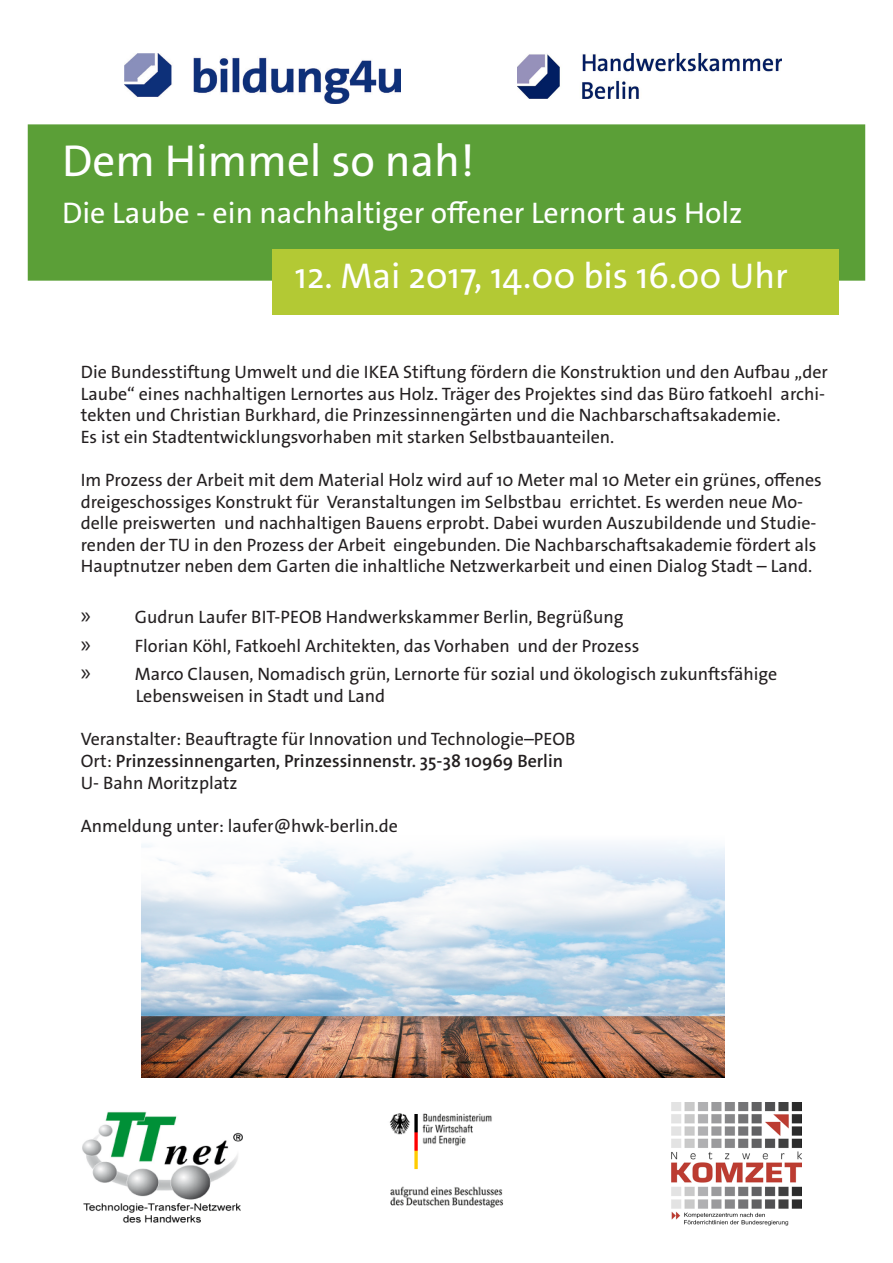
<style>
.page{position:relative;width:893px;height:1263px;background:#fff}
.page>*{position:absolute;margin:0;border:0;box-sizing:border-box;transform-origin:0 0}
.t1{font:45px "The Sans Os F";color:#fff}
.t2{font:36px "The Sans Os F";color:#fff}
.t3{font:30px "The Sans Os F";color:#fff}
.t4{font:18px/21.6px "The Sans Os F";color:#231f20}
.s1{font-family:"Myriad Pro";font-size:24px}
.s2{font-weight:600}
</style>
<div class="page">
<div style="left:28px;top:124px;width:837px;height:157px;background:#5b9f37"></div>
<div style="left:272px;top:249px;width:567px;height:66px;background:#b3c934"></div>
<img style="left:389px;top:1113px;width:115px;height:95px">
<img style="left:82px;top:1111px;width:161px;height:112px">
<img style="left:672px;top:1103px;width:129px;height:123px">
<img style="left:124px;top:54px;width:276px;height:49px">
<img style="left:518px;top:54px;width:263px;height:44px">
<img style="left:141px;top:844px;width:584px;height:234px">
<h1 class="t1" style="left:62px;top:132px;width:414px">Dem Himmel so nah!</h1>
<h3 class="t3" style="left:62px;top:194px;width:682px">Die Laube - ein nachhaltiger offener Lernort aus Holz</h3>
<h2 class="t2" style="left:295px;top:253px;width:494px">12. Mai 2017, 14.00 bis 16.00 Uhr</h2>
<p class="t4" style="left:81px;top:361px;width:749px">Die Bundesstiftung Umwelt und die IKEA Stiftung fördern die Konstruktion und den Aufbau „der Laube“ eines nachhaltigen Lernortes aus Holz. Träger des Projektes sind das Büro fatkoehl archi&shy;tekten und Christian Burkhard, die Prinzessinnengärten und die Nachbarschaftsakademie.<br>Es ist ein Stadtentwicklungsvorhaben mit starken Selbstbauanteilen.</p>
<p class="t4" style="left:81px;top:469px;width:743px">Im Prozess der Arbeit mit dem Material Holz wird auf 10 Meter mal 10 Meter ein grünes, offenes dreigeschossiges Konstrukt für Veranstaltungen im Selbstbau errichtet. Es werden neue Mo&shy;delle preiswerten und nachhaltigen Bauens erprobt. Dabei wurden Auszubildende und Studie&shy;renden der TU in den Prozess der Arbeit eingebunden. Die Nachbarschaftsakademie fördert als Hauptnutzer neben dem Garten die inhaltliche Netzwerkarbeit und einen Dialog Stadt – Land.</p>
<p class="t4" style="left:81px;top:602px;width:698px;line-height:28.8px"><span class="s1">»</span> Gudrun Laufer BIT-PEOB Handwerkskammer Berlin, Begrüßung<br><span class="s1">»</span> Florian Köhl, Fatkoehl Architekten, das Vorhaben und der Prozess<br><span class="s1">»</span> Marco Clausen, Nomadisch grün, Lernorte für sozial und ökologisch zukunftsfähige</p>
<p class="t4" style="left:136px;top:685px;width:251px">Lebensweisen in Stadt und Land</p>
<p class="t4" style="left:81px;top:728px;width:496px">Veranstalter: Beauftragte für Innovation und Technologie–PEOB<br>Ort: <span class="s2">Prinzessinnengarten, Prinzessinnenstr. 35-38 10969 Berlin<br></span>U- Bahn Moritzplatz</p>
<p class="t4" style="left:81px;top:815px;width:319px">Anmeldung unter: laufer@hwk-berlin.de</p>
</div>
